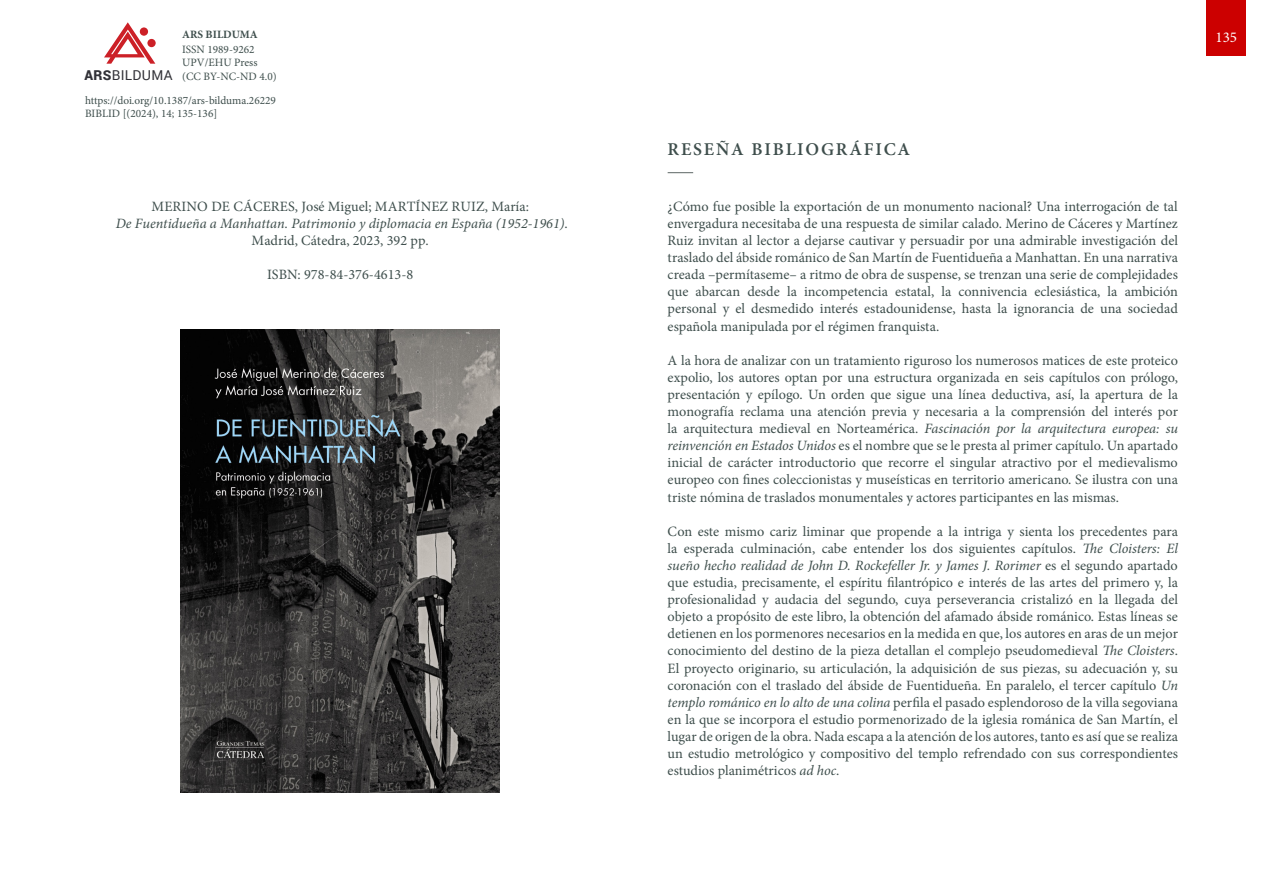
<style>
.page{position:relative;width:1263px;height:893px;background:#fff}
.page>*{position:absolute;margin:0;border:0;box-sizing:border-box;transform-origin:0 0}
.t1{font:600 18px "Minion Pro";letter-spacing:.1em;color:#3e4e4c}
.t2{font:15px "Minion Pro";color:#fff}
.t3{font:14.25px/17.1px "Minion Pro";color:#3e4e4c;text-align:justify}
.t4{font:italic 14.25px "Minion Pro";color:#3e4e4c}
.t5{font:13.65px "Roboto";letter-spacing:.025em;color:#323238}
.t6{font:11.25px "Minion Pro";color:#3e4e4c}
.t7{font:700 11.25px "Minion Pro";color:#3e4e4c}
.s1{font-weight:900}
.s2{font-style:normal}
.s3{font-style:italic}
</style>
<div class="page">
<div style="left:1206px;top:0;width:40px;height:55px;background:#c00"></div>
<svg style="left:668px;top:172px;width:25px;height:1px"></svg>
<img style="left:181px;top:330px;width:319px;height:462px">
<svg style="left:104px;top:22px;width:51px;height:42px"></svg>
<div style="left:147px;top:39px;width:9px;height:8px;background:#cc2027;border-radius:50%"></div>
<div style="left:140px;top:27px;width:8px;height:9px;background:#cc2027;border-radius:50%"></div>
<p class="t7" style="left:182px;top:26px;width:77px">ARS BILDUMA</p>
<p class="t6" style="left:182px;top:42px;width:74px">ISSN 1989-9262</p>
<p class="t6" style="left:182px;top:55px;width:77px">UPV/EHU Press</p>
<p class="t6" style="left:182px;top:69px;width:96px">(CC BY-NC-ND 4.0)</p>
<p class="t5" style="left:84px;top:66px;width:90px"><span class="s1">ARS</span>BILDUMA</p>
<p class="t6" style="left:85px;top:93px;width:192px">https://doi.org/10.1387/ars-bilduma.26229</p>
<p class="t6" style="left:85px;top:106px;width:134px">BIBLID [(2024), 14; 135-136]</p>
<p class="t3" style="left:152px;top:198px;width:379px">MERINO DE CÁCERES, José Miguel; MARTÍNEZ RUIZ, María:</p>
<p class="t4" style="left:116px;top:213px;width:453px">De Fuentidueña a Manhattan. Patrimonio y diplomacia en España (1952-1961)<span class="s2">.</span></p>
<p class="t3" style="left:252px;top:232px;width:179px">Madrid, Cátedra, 2023, 392 pp.</p>
<p class="t3" style="left:267px;top:266px;width:148px">ISBN: 978-84-376-4613-8</p>
<p class="t2" style="left:1215px;top:27px;width:23px">135</p>
<p class="t1" style="left:668px;top:137px;width:244px">RESEÑA BIBLIOGRÁFICA</p>
<p class="t3" style="left:668px;top:198px;width:512px">¿Cómo fue posible la exportación de un monumento nacional? Una interrogación de tal envergadura necesitaba de una respuesta de similar calado. Merino de Cáceres y Martínez Ruiz invitan al lector a dejarse cautivar y persuadir por una admirable investigación del traslado del ábside románico de San Martín de Fuentidueña a Manhattan. En una narrativa creada –permítaseme– a ritmo de obra de suspense, se trenzan una serie de complejidades que abarcan desde la incompetencia estatal, la connivencia eclesiástica, la ambición personal y el desmedido interés estadounidense, hasta la ignorancia de una sociedad española manipulada por el régimen franquista.</p>
<p class="t3" style="left:668px;top:352px;width:512px">A la hora de analizar con un tratamiento riguroso los numerosos matices de este proteico expolio, los autores optan por una estructura organizada en seis capítulos con prólogo, presentación y epílogo. Un orden que sigue una línea deductiva, así, la apertura de la monografía reclama una atención previa y necesaria a la comprensión del interés por la arquitectura medieval en Norteamérica. <span class="s3">Fascinación por la arquitectura europea: su reinvención en Estados Unidos</span> es el nombre que se le presta al primer capítulo. Un apartado inicial de carácter introductorio que recorre el singular atractivo por el medievalismo europeo con fines coleccionistas y museísticas en territorio americano. Se ilustra con una triste nómina de traslados monumentales y actores participantes en las mismas.</p>
<p class="t3" style="left:668px;top:523px;width:512px">Con este mismo cariz liminar que propende a la intriga y sienta los precedentes para la esperada culminación, cabe entender los dos siguientes capítulos. <span class="s3">The Cloisters: El sueño hecho realidad de John D. Rockefeller Jr. y James J. Rorimer</span> es el segundo apartado que estudia, precisamente, el espíritu filantrópico e interés de las artes del primero y, la profesionalidad y audacia del segundo, cuya perseverancia cristalizó en la llegada del objeto a propósito de este libro, la obtención del afamado ábside románico. Estas líneas se detienen en los pormenores necesarios en la medida en que, los autores en aras de un mejor conocimiento del destino de la pieza detallan el complejo pseudomedieval <span class="s3">The Cloisters</span>.<br>El proyecto originario, su articulación, la adquisición de sus piezas, su adecuación y, su coronación con el traslado del ábside de Fuentidueña. En paralelo, el tercer capítulo <span class="s3">Un templo románico en lo alto de una colina</span> perfila el pasado esplendoroso de la villa segoviana en la que se incorpora el estudio pormenorizado de la iglesia románica de San Martín, el lugar de origen de la obra. Nada escapa a la atención de los autores, tanto es así que se realiza un estudio metrológico y compositivo del templo refrendado con sus correspondientes estudios planimétricos <span class="s3">ad hoc</span>.</p>
</div>
